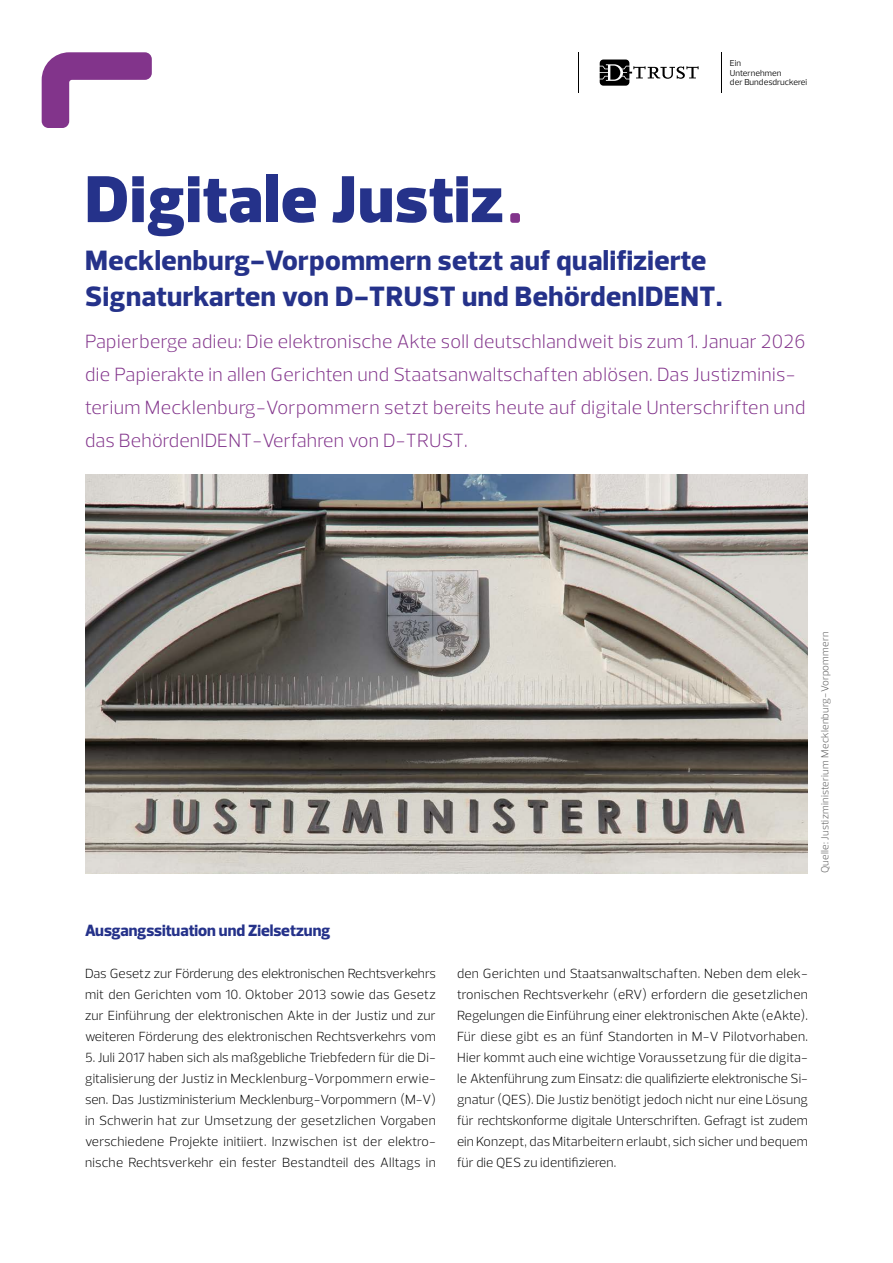
<style>
.page{position:relative;width:893px;height:1263px;background:#fff}
.page>*{position:absolute;margin:0;border:0;box-sizing:border-box;transform-origin:0 0}
.t1{font:900 67.5px "Prelo";letter-spacing:.02em;color:#25328a}
.t2{font:800 28.5px/36px "Prelo";letter-spacing:.02em;color:#25328a}
.t3{font:300 19.5px/33px "Prelo";letter-spacing:.02em;color:#82348b}
.t4{font:800 16.5px "Prelo";color:#25328a}
.t5{font:300 13.5px/21px "Prelo";letter-spacing:.01em;color:#000;text-align:justify}
.t6{font:300 10.5px "Prelo";letter-spacing:.02em;color:#565656}
.t7{font:8.7px/9.4px "Prelo";letter-spacing:.005em;color:#000}
</style>
<div class="page">
<img style="left:85px;top:474px;width:723px;height:399px">
<svg style="left:42px;top:52px;width:110px;height:76px"></svg>
<div style="left:510px;top:213px;width:10px;height:10px;background:#82348b;border-radius:2px"></div>
<hr style="left:721px;top:52px;width:1px;height:41px;background:#000">
<hr style="left:578px;top:52px;width:1px;height:41px;background:#000">
<svg style="left:600px;top:60px;width:99px;height:26px"></svg>
<h1 class="t1" style="left:85px;top:158px;width:419px">Digitale Justiz</h1>
<p class="t7" style="left:730px;top:58px;width:79px">Ein<br>Unternehmen<br>der Bundesdruckerei</p>
<h2 class="t2" style="left:85px;top:243px;width:639px">Mecklenburg-Vorpommern setzt auf qualifizierte<br>Signaturkarten von D-TRUST und BehördenIDENT.</h2>
<p class="t3" style="left:85px;top:325px;width:722px">Papierberge adieu: Die elektronische Akte soll deutschlandweit bis zum 1. Januar 2026 die Papierakte in allen Gerichten und Staatsanwaltschaften ablösen. Das Justizminis&shy;terium Mecklenburg-Vorpommern setzt bereits heute auf digitale Unterschriften und das BehördenIDENT-Verfahren von D-TRUST.</p>
<p class="t4" style="left:85px;top:920px;width:247px">Ausgangssituation und Zielsetzung</p>
<p class="t5" style="left:85px;top:963px;width:352px">Das Gesetz zur Förderung des elektronischen Rechtsverkehrs mit den Gerichten vom 10. Oktober 2013 sowie das Gesetz zur Einführung der elektronischen Akte in der Justiz und zur weiteren Förderung des elektronischen Rechtsverkehrs vom</p>
<p class="t5" style="left:85px;top:1047px;width:352px">5. Juli 2017 haben sich als maßgebliche Triebfedern für die Di&shy;gitalisierung der Justiz in Mecklenburg-Vorpommern erwie&shy;sen. Das Justizministerium Mecklenburg-Vorpommern (M-V) in Schwerin hat zur Umsetzung der gesetzlichen Vorgaben verschiedene Projekte initiiert. Inzwischen ist der elektro&shy;nische Rechtsverkehr ein fester Bestandteil des Alltags in</p>
<p class="t6" style="left:819px;top:873px;width:243px;rotate:-90deg">Quelle: Justizministerium Mecklenburg-Vorpommern</p>
<p class="t5" style="left:457px;top:963px;width:352px">den Gerichten und Staatsanwaltschaften. Neben dem elek&shy;tronischen Rechtsverkehr (eRV) erfordern die gesetzlichen Regelungen die Einführung einer elektronischen Akte (eAkte).<br>Für diese gibt es an fünf Standorten in M-V Pilotvorhaben.<br>Hier kommt auch eine wichtige Voraussetzung für die digita&shy;le Aktenführung zum Einsatz: die qualifizierte elektronische Si&shy;gnatur (QES). Die Justiz benötigt jedoch nicht nur eine Lösung für rechtskonforme digitale Unterschriften. Gefragt ist zudem ein Konzept, das Mitarbeitern erlaubt, sich sicher und bequem für die QES zu identifizieren.</p>
</div>
